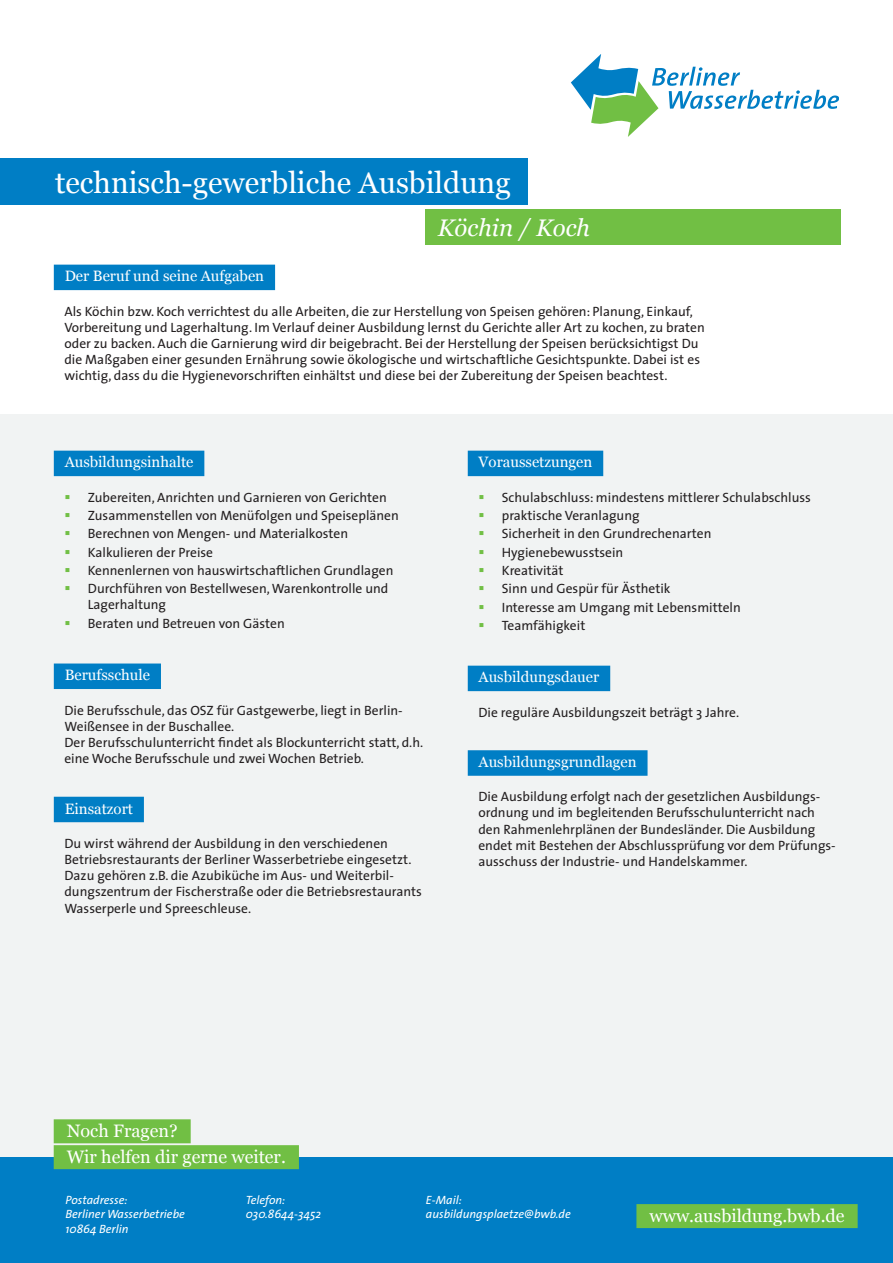
<style>
.page{position:relative;width:893px;height:1263px;background:#fff}
.page>*{position:absolute;margin:0;border:0;box-sizing:border-box;transform-origin:0 0}
.t1{font:30px "Georgia";color:#fff}
.t2{font:italic 24px "Georgia";color:#fff}
.t3{font:18px/25.8px "Georgia";color:#fff}
.t4{font:15px "Georgia";color:#fff}
.t5{font:13.5px/16.2px "The Sans";color:#231f20}
.t6{font:italic 12px/14.4px "The Sans";color:#fff}
.s1{color:#71bf44}
</style>
<div class="page">
<svg style="left:571px;top:54px;width:267px;height:83px"></svg>
<div style="left:54px;top:265px;width:221px;height:25px;background:#007ec5"></div>
<div style="left:0;top:415px;width:892px;height:743px;background:#f1f3f3"></div>
<div style="left:0;top:1158px;width:892px;height:105px;background:#007ec5"></div>
<div style="left:54px;top:1119px;width:137px;height:24px;background:#71bf44"></div>
<div style="left:54px;top:1145px;width:245px;height:24px;background:#71bf44"></div>
<div style="left:636px;top:1204px;width:221px;height:24px;background:#71bf44"></div>
<div style="left:54px;top:451px;width:150px;height:25px;background:#007ec5"></div>
<div style="left:54px;top:664px;width:107px;height:25px;background:#007ec5"></div>
<div style="left:54px;top:797px;width:90px;height:25px;background:#007ec5"></div>
<div style="left:468px;top:451px;width:135px;height:25px;background:#007ec5"></div>
<div style="left:468px;top:666px;width:142px;height:25px;background:#007ec5"></div>
<div style="left:468px;top:750px;width:179px;height:26px;background:#007ec5"></div>
<div style="left:0;top:159px;width:527px;height:46px;background:#007ec5"></div>
<div style="left:425px;top:209px;width:415px;height:36px;background:#71bf44"></div>
<h1 class="t1" style="left:55px;top:171px;width:457px">technisch-gewerbliche Ausbildung</h1>
<h2 class="t2" style="left:438px;top:218px;width:154px">Köchin / Koch</h2>
<p class="t4" style="left:65px;top:270px;width:201px">Der Beruf und seine Aufgaben</p>
<p class="t5" style="left:64px;top:304px;width:641px">Als Köchin bzw. Koch verrichtest du alle Arbeiten, die zur Herstellung von Speisen gehören: Planung, Einkauf, Vorbereitung und Lagerhaltung. Im Verlauf deiner Ausbildung lernst du Gerichte aller Art zu kochen, zu braten oder zu backen. Auch die Garnierung wird dir beigebracht. Bei der Herstellung der Speisen berücksichtigst Du die Maßgaben einer gesunden Ernährung sowie ökologische und wirtschaftliche Gesichtspunkte. Dabei ist es wichtig, dass du die Hygienevorschriften einhältst und diese bei der Zubereitung der Speisen beachtest.</p>
<p class="t4" style="left:65px;top:456px;width:130px">Ausbildungsinhalte</p>
<p class="t5" style="left:64px;top:490px;width:324px"><span class="s1">▪</span> Zubereiten, Anrichten und Garnieren von Gerichten</p>
<p class="t5" style="left:64px;top:508px;width:336px"><span class="s1">▪</span> Zusammenstellen von Menüfolgen und Speiseplänen</p>
<p class="t5" style="left:64px;top:526px;width:285px"><span class="s1">▪</span> Berechnen von Mengen- und Materialkosten</p>
<p class="t5" style="left:64px;top:545px;width:150px"><span class="s1">▪</span> Kalkulieren der Preise</p>
<p class="t5" style="left:64px;top:563px;width:330px"><span class="s1">▪</span> Kennenlernen von hauswirtschaftlichen Grundlagen</p>
<p class="t5" style="left:88px;top:581px;width:302px;text-indent:-23px"><span class="s1">▪</span> Durchführen von Bestellwesen, Warenkontrolle und<br>Lagerhaltung</p>
<p class="t5" style="left:64px;top:616px;width:222px"><span class="s1">▪</span> Beraten und Betreuen von Gästen</p>
<p class="t4" style="left:65px;top:669px;width:87px">Berufsschule</p>
<p class="t5" style="left:64px;top:702px;width:360px">Die Berufsschule, das OSZ für Gastgewerbe, liegt in Berlin-Weißensee in der Buschallee.<br>Der Berufsschulunterricht findet als Blockunterricht statt, d.h. eine Woche Berufsschule und zwei Wochen Betrieb.</p>
<p class="t4" style="left:65px;top:802px;width:70px">Einsatzort</p>
<p class="t5" style="left:64px;top:836px;width:359px">Du wirst während der Ausbildung in den verschiedenen Betriebsrestaurants der Berliner Wasserbetriebe eingesetzt.<br>Dazu gehören z.B. die Azubiküche im Aus- und Weiterbil&shy;dungszentrum der Fischerstraße oder die Betriebsrestaurants Wasserperle und Spreeschleuse.</p>
<p class="t4" style="left:478px;top:456px;width:115px">Voraussetzungen</p>
<p class="t5" style="left:478px;top:490px;width:334px"><span class="s1">▪</span> Schulabschluss: mindestens mittlerer Schulabschluss</p>
<p class="t5" style="left:478px;top:508px;width:163px"><span class="s1">▪</span> praktische Veranlagung</p>
<p class="t5" style="left:478px;top:526px;width:235px"><span class="s1">▪</span> Sicherheit in den Grundrechenarten</p>
<p class="t5" style="left:478px;top:545px;width:146px"><span class="s1">▪</span> Hygienebewusstsein</p>
<p class="t5" style="left:478px;top:563px;width:87px"><span class="s1">▪</span> Kreativität</p>
<p class="t5" style="left:478px;top:581px;width:194px"><span class="s1">▪</span> Sinn und Gespür für Ästhetik</p>
<p class="t5" style="left:478px;top:600px;width:264px"><span class="s1">▪</span> Interesse am Umgang mit Lebensmitteln</p>
<p class="t5" style="left:478px;top:618px;width:108px"><span class="s1">▪</span> Teamfähigkeit</p>
<p class="t4" style="left:478px;top:671px;width:122px">Ausbildungsdauer</p>
<p class="t5" style="left:478px;top:705px;width:262px">Die reguläre Ausbildungszeit beträgt 3 Jahre.</p>
<p class="t4" style="left:478px;top:756px;width:159px">Ausbildungsgrundlagen</p>
<p class="t5" style="left:478px;top:789px;width:359px">Die Ausbildung erfolgt nach der gesetzlichen Ausbildungs&shy;ordnung und im begleitenden Berufsschulunterricht nach den Rahmenlehrplänen der Bundesländer. Die Ausbildung endet mit Bestehen der Abschlussprüfung vor dem Prüfungs&shy;ausschuss der Industrie- und Handelskammer.</p>
<h3 class="t3" style="left:67px;top:1120px;width:221px">Noch Fragen?<br>Wir helfen dir gerne weiter.</h3>
<p class="t6" style="left:65px;top:1194px;width:121px">Postadresse:<br>Berliner Wasserbetriebe<br>10864 Berlin</p>
<p class="t6" style="left:246px;top:1194px;width:77px">Telefon:<br>030.8644-3452</p>
<p class="t6" style="left:426px;top:1194px;width:146px">E-Mail: ausbildungsplaetze@bwb.de</p>
<h3 class="t3" style="left:649px;top:1204px;width:197px">www.ausbildung.bwb.de</h3>
</div>
